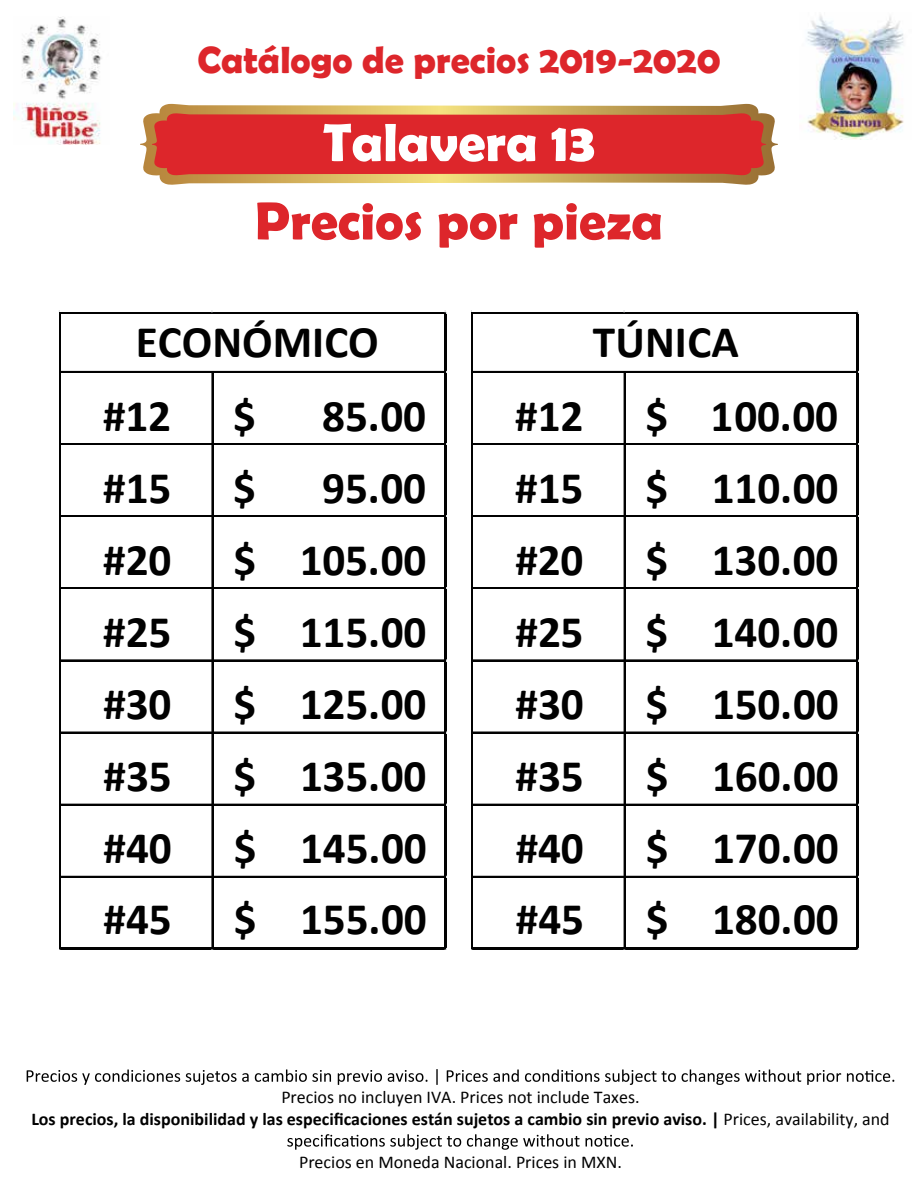
<style>
.page{position:relative;width:918px;height:1188px;background:#fff}
.page>*{position:absolute;margin:0;border:0;box-sizing:border-box;transform-origin:0 0}
.t1{font:700 54px "Berlin Sans FB Demi";color:#dd262b}
.t2{font:700 54px "Berlin Sans FB Demi";color:#fff}
.t3{font:700 45.3px "Calibri";letter-spacing:-.005em;color:#010101}
.t4{font:700 38.1px "Berlin Sans FB Demi";color:#dd262b}
.t5{font:700 18px/21.6px "Calibri";color:#010101;text-align:center}
.t6{font:18px "Calibri";color:#010101}
.s1{font-weight:400}
</style>
<div class="page">
<img style="left:14px;top:17px;width:88px;height:127px">
<svg style="left:140px;top:104px;width:638px;height:81px"></svg>
<svg style="left:152px;top:113px;width:614px;height:62px;background:#db2d2d"></svg>
<svg style="left:27px;top:1069px;width:867px;height:16px"></svg>
<svg style="left:287px;top:1134px;width:346px;height:16px"></svg>
<img style="left:806px;top:15px;width:98px;height:125px">
<hr style="left:473px;top:312px;width:386px;height:1px;background:#010101">
<hr style="left:473px;top:371px;width:383px;height:2px;background:#010101">
<hr style="left:473px;top:443px;width:383px;height:1px;background:#010101">
<hr style="left:473px;top:444px;width:383px;height:1px;background:#010101">
<hr style="left:473px;top:515px;width:383px;height:1px;background:#010101">
<hr style="left:473px;top:516px;width:383px;height:1px;background:#010101">
<hr style="left:473px;top:588px;width:383px;height:1px;background:#010101">
<hr style="left:473px;top:660px;width:383px;height:1px;background:#010101">
<hr style="left:473px;top:732px;width:383px;height:1px;background:#010101">
<hr style="left:473px;top:804px;width:383px;height:2px;background:#010101">
<hr style="left:473px;top:876px;width:383px;height:2px;background:#010101">
<hr style="left:471px;top:312px;width:2px;height:638px;background:#010101">
<hr style="left:624px;top:373px;width:1px;height:574px;background:#010101">
<hr style="left:473px;top:947px;width:386px;height:3px;background:#010101">
<hr style="left:856px;top:313px;width:3px;height:637px;background:#010101">
<hr style="left:61px;top:312px;width:386px;height:1px;background:#010101">
<hr style="left:61px;top:371px;width:383px;height:2px;background:#010101">
<hr style="left:61px;top:443px;width:383px;height:1px;background:#010101">
<hr style="left:61px;top:444px;width:383px;height:1px;background:#010101">
<hr style="left:61px;top:515px;width:383px;height:1px;background:#010101">
<hr style="left:61px;top:516px;width:383px;height:1px;background:#010101">
<hr style="left:61px;top:588px;width:383px;height:1px;background:#010101">
<hr style="left:61px;top:660px;width:383px;height:1px;background:#010101">
<hr style="left:61px;top:732px;width:383px;height:1px;background:#010101">
<hr style="left:61px;top:804px;width:383px;height:2px;background:#010101">
<hr style="left:61px;top:876px;width:383px;height:2px;background:#010101">
<hr style="left:59px;top:312px;width:2px;height:638px;background:#010101">
<hr style="left:212px;top:373px;width:1px;height:574px;background:#010101">
<hr style="left:61px;top:947px;width:386px;height:3px;background:#010101">
<hr style="left:444px;top:313px;width:3px;height:637px;background:#010101">
<p class="t4" style="left:197px;top:38px;width:525px">Catálogo de precios 2019-2020</p>
<p class="t2" style="left:323px;top:111px;width:273px">Talavera 13</p>
<p class="t1" style="left:255px;top:189px;width:410px">Precios por pieza</p>
<p class="t3" style="left:136px;top:313px;width:245px">ECONÓMICO</p>
<p class="t3" style="left:103px;top:387px;width:70px">#12</p>
<p class="t3" style="left:233px;top:387px;width:24px">$</p>
<p class="t3" style="left:322px;top:387px;width:105px">85.00</p>
<p class="t3" style="left:103px;top:459px;width:70px">#15</p>
<p class="t3" style="left:233px;top:459px;width:24px">$</p>
<p class="t3" style="left:322px;top:459px;width:105px">95.00</p>
<p class="t3" style="left:103px;top:531px;width:70px">#20</p>
<p class="t3" style="left:233px;top:531px;width:194px">$ 105.00</p>
<p class="t3" style="left:103px;top:603px;width:70px">#25</p>
<p class="t3" style="left:233px;top:603px;width:194px">$ 115.00</p>
<p class="t3" style="left:103px;top:675px;width:70px">#30</p>
<p class="t3" style="left:234px;top:675px;width:194px">$ 125.00</p>
<p class="t3" style="left:103px;top:747px;width:70px">#35</p>
<p class="t3" style="left:234px;top:747px;width:194px">$ 135.00</p>
<p class="t3" style="left:104px;top:820px;width:70px">#40</p>
<p class="t3" style="left:234px;top:820px;width:194px">$ 145.00</p>
<p class="t3" style="left:104px;top:890px;width:70px">#45</p>
<p class="t3" style="left:234px;top:890px;width:194px">$ 155.00</p>
<p class="t3" style="left:593px;top:313px;width:147px">TÚNICA</p>
<p class="t3" style="left:515px;top:387px;width:70px">#12</p>
<p class="t3" style="left:645px;top:387px;width:194px">$ 100.00</p>
<p class="t3" style="left:515px;top:459px;width:70px">#15</p>
<p class="t3" style="left:645px;top:459px;width:194px">$ 110.00</p>
<p class="t3" style="left:515px;top:531px;width:70px">#20</p>
<p class="t3" style="left:645px;top:531px;width:194px">$ 130.00</p>
<p class="t3" style="left:515px;top:603px;width:70px">#25</p>
<p class="t3" style="left:646px;top:603px;width:194px">$ 140.00</p>
<p class="t3" style="left:516px;top:675px;width:70px">#30</p>
<p class="t3" style="left:646px;top:675px;width:194px">$ 150.00</p>
<p class="t3" style="left:516px;top:747px;width:70px">#35</p>
<p class="t3" style="left:646px;top:747px;width:194px">$ 160.00</p>
<p class="t3" style="left:516px;top:820px;width:70px">#40</p>
<p class="t3" style="left:646px;top:820px;width:194px">$ 170.00</p>
<p class="t3" style="left:516px;top:890px;width:70px">#45</p>
<p class="t3" style="left:646px;top:890px;width:194px">$ 180.00</p>
<p class="t5" style="left:31px;top:1087px;width:860px"><span class="s1">Precios no incluyen IVA. Prices not include Taxes.<br></span>Los precios, la disponibilidad y las especificaciones están sujetos a cambio sin previo aviso. | <span class="s1">Prices, availability, and</span></p>
<p class="t6" style="left:299px;top:1151px;width:324px">Precios en Moneda Nacional. Prices in MXN.</p>
</div>
